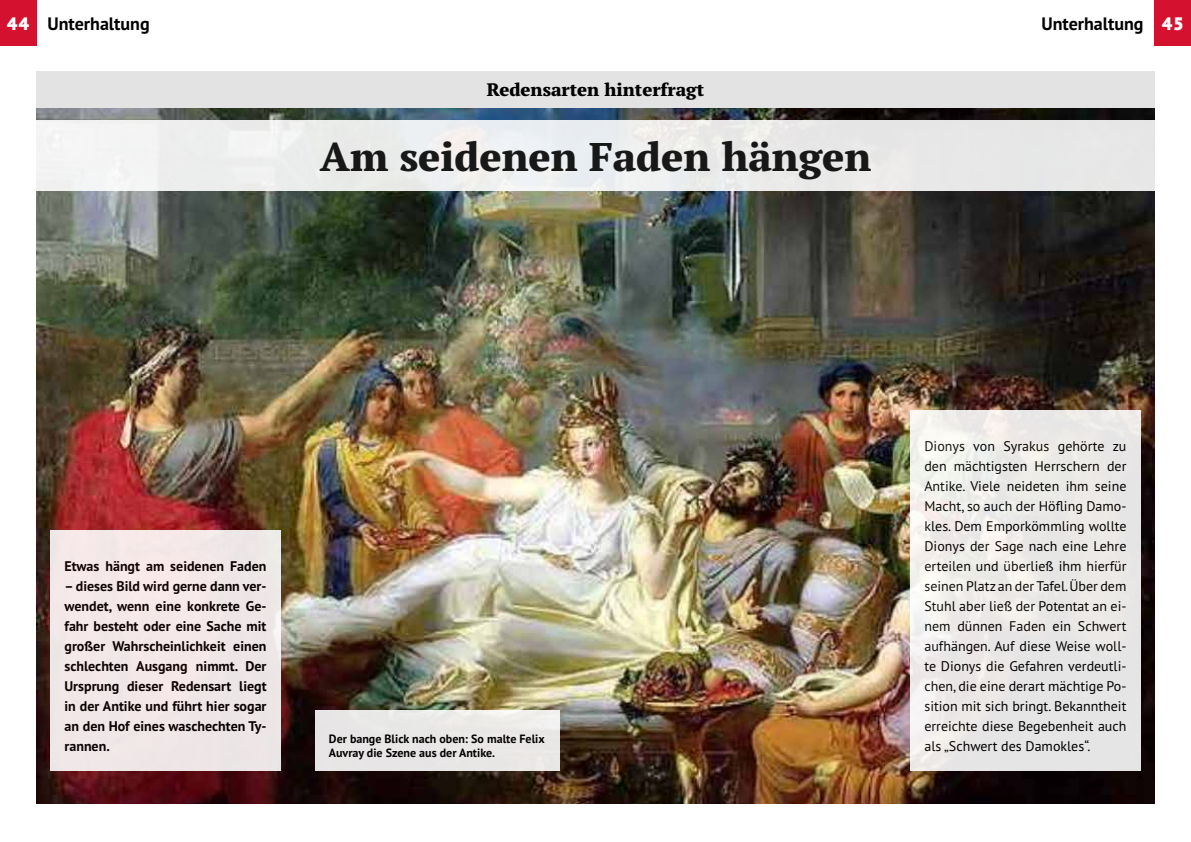
<style>
.page{position:relative;width:1191px;height:842px;background:#fff}
.page>*{position:absolute;margin:0;border:0;box-sizing:border-box;transform-origin:0 0}
.t1{font:800 40px "PT Serif Pro";color:#000}
.t2{font:700 18px "PT Sans Pro";color:#000}
.t3{font:800 18px "PT Serif Pro";color:#000}
.t4{font:14px/20px "PT Sans Pro";color:#000;text-align:justify}
.t5{font:700 14px/20px "PT Sans Pro";color:#000;text-align:justify}
.t6{font:700 12px/14.4px "PT Sans Pro";color:#000}
.s1{font-weight:900;color:#fff}
</style>
<div class="page">
<div style="left:0;top:0;width:36px;height:45px;background:#d51130"></div>
<div style="left:1155px;top:0;width:36px;height:45px;background:#d51130"></div>
<img style="left:36px;top:108px;width:1119px;height:696px">
<div style="left:36px;top:71px;width:1119px;height:37px;background:#e3e3e3"></div>
<div style="left:28px;top:121px;width:1135px;height:70px;background:#ebecec"></div>
<div style="left:50px;top:531px;width:231px;height:240px;background:#f1e7e7"></div>
<div style="left:315px;top:711px;width:244px;height:60px;background:#e8e7e6"></div>
<div style="left:910px;top:411px;width:230px;height:360px;background:linear-gradient(to right,#f2f0ed,#e6e4e4)"></div>
<p class="t2" style="left:7px;top:11px;width:144px"><span class="s1">44</span> Unterhaltung</p>
<p class="t2" style="left:1041px;top:11px;width:144px">Unterhaltung <span class="s1">45</span></p>
<p class="t3" style="left:487px;top:78px;width:219px">Redensarten hinterfragt</p>
<h1 class="t1" style="left:320px;top:130px;width:553px">Am seidenen Faden hängen</h1>
<p class="t5" style="left:64px;top:556px;width:203px">Etwas hängt am seidenen Faden</p>
<p class="t5" style="left:64px;top:576px;width:203px">– dieses Bild wird gerne dann ver&shy;wendet, wenn eine konkrete Ge&shy;fahr besteht oder eine Sache mit großer Wahrscheinlichkeit einen schlechten Ausgang nimmt. Der Ursprung dieser Redensart liegt in der Antike und führt hier sogar an den Hof eines waschechten Ty&shy;rannen.</p>
<p class="t6" style="left:329px;top:731px;width:217px">Der bange Blick nach oben: So malte Felix<br>Auvray die Szene aus der Antike.</p>
<p class="t4" style="left:924px;top:436px;width:203px">Dionys von Syrakus gehörte zu den mächtigsten Herrschern der Antike. Viele neideten ihm seine Macht, so auch der Höfling Damo&shy;kles. Dem Emporkömmling wollte Dionys der Sage nach eine Lehre erteilen und überließ ihm hierfür seinen Platz an der Tafel. Über dem Stuhl aber ließ der Potentat an ei&shy;nem dünnen Faden ein Schwert aufhängen. Auf diese Weise woll&shy;te Dionys die Gefahren verdeutli&shy;chen, die eine derart mächtige Po&shy;sition mit sich bringt. Bekanntheit erreichte diese Begebenheit auch als „Schwert des Damokles“.</p>
</div>
